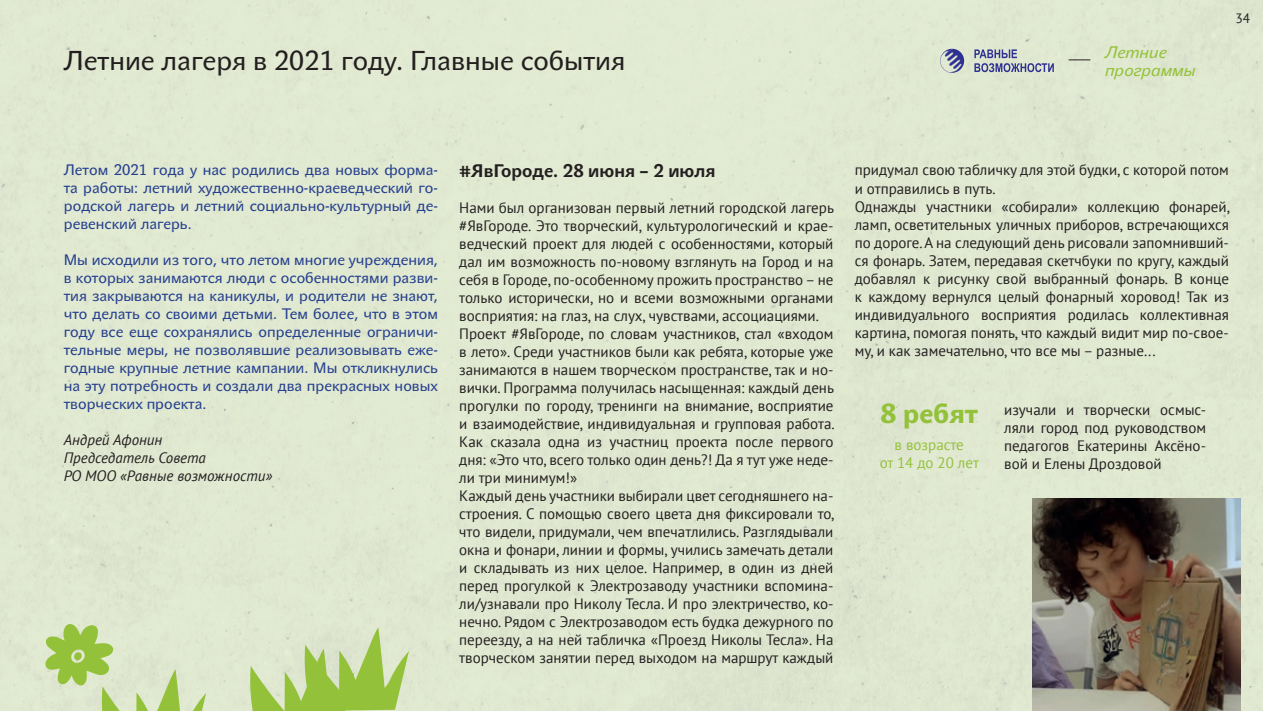
<style>
.page{position:relative;width:1263px;height:711px;background:#fff}
.page>*{position:absolute;margin:0;border:0;box-sizing:border-box;transform-origin:0 0}
.t1{font:27px "John Sans Text Pro";color:#231f20}
.t2{font:27px "John Sans Heavy Pro";color:#93c139}
.t3{font:700 18px "John Sans Text Pro";color:#231f20}
.t4{font:italic 16.5px "John Sans Text Pro";color:#93c139}
.t5{font:15px/18px "PT Sans";color:#231f20}
.t6{font:15px/18px "John Sans Text Pro";color:#253f8e;text-align:justify}
.t7{font:italic 15px/18px "PT Sans";color:#231f20}
.t8{font:15px/18px "PT Sans";color:#93c139;text-align:center}
.t9{font:13.5px "PT Sans";color:#231f20}
</style>
<div class="page">
<svg style="left:940px;top:49px;width:24px;height:24px"></svg>
<svg style="left:974px;top:49px;width:80px;height:23px"></svg>
<svg style="left:1069px;top:59px;width:21px;height:1px"></svg>
<svg style="left:250px;top:626px;width:159px;height:84px"></svg>
<svg style="left:44px;top:622px;width:162px;height:88px"></svg>
<img style="left:1032px;top:497px;width:209px;height:213px">
<h1 class="t1" style="left:64px;top:45px;width:563px">Летние лагеря в 2021 году. Главные события</h1>
<p class="t4" style="left:1105px;top:42px;width:63px">Летние</p>
<p class="t4" style="left:1105px;top:60px;width:92px">программы</p>
<p class="t9" style="left:1235px;top:10px;width:16px">34</p>
<p class="t6" style="left:64px;top:160px;width:376px">Летом 2021 года у нас родились два новых форма&shy;та работы: летний художественно-краеведческий го&shy;родской лагерь и летний социально-культурный де&shy;ревенский лагерь.</p>
<p class="t6" style="left:64px;top:250px;width:376px">Мы исходили из того, что летом многие учреждения, в которых занимаются люди с особенностями разви&shy;тия закрываются на каникулы, и родители не знают, что делать со своими детьми. Тем более, что в этом году все еще сохранялись определенные ограничи&shy;тельные меры, не позволявшие реализовывать еже&shy;годные крупные летние кампании. Мы откликнулись на эту потребность и создали два прекрасных новых творческих проекта.</p>
<p class="t7" style="left:64px;top:430px;width:210px">Андрей Афонин<br>Председатель Совета<br>РО МОО «Равные возможности»</p>
<p class="t3" style="left:459px;top:160px;width:258px">#ЯвГороде. 28 июня – 2 июля</p>
<p class="t5" style="left:459px;top:198px;width:377px">Нами был организован первый летний городской лагерь #ЯвГороде. Это творческий, культурологический и крае&shy;ведческий проект для людей с особенностями, который дал им возможность по-новому взглянуть на Город и на себя в Городе, по-особенному прожить пространство – не только исторически, но и всеми возможными органами восприятия: на глаз, на слух, чувствами, ассоциациями.<br>Проект #ЯвГороде, по словам участников, стал «входом в лето». Среди участников были как ребята, которые уже занимаются в нашем творческом пространстве, так и но&shy;вички. Программа получилась насыщенная: каждый день прогулки по городу, тренинги на внимание, восприятие и взаимодействие, индивидуальная и групповая работа.<br>Как сказала одна из участниц проекта после первого дня: «Это что, всего только один день?! Да я тут уже неде&shy;ли три минимум!»<br>Каждый день участники выбирали цвет сегодняшнего на&shy;строения. С помощью своего цвета дня фиксировали то, что видели, придумали, чем впечатлились. Разглядывали окна и фонари, линии и формы, учились замечать детали и складывать из них целое. Например, в один из дней перед прогулкой к Электрозаводу участники вспомина&shy;ли/узнавали про Николу Тесла. И про электричество, ко&shy;нечно. Рядом с Электрозаводом есть будка дежурного по переезду, а на ней табличка «Проезд Николы Тесла». На творческом занятии перед выходом на маршрут каждый</p>
<p class="t5" style="left:855px;top:161px;width:377px">придумал свою табличку для этой будки, с которой потом и отправились в путь.<br>Однажды участники «собирали» коллекцию фонарей, ламп, осветительных уличных приборов, встречающихся по дороге. А на следующий день рисовали запомнивший&shy;ся фонарь. Затем, передавая скетчбуки по кругу, каждый добавлял к рисунку свой выбранный фонарь. В конце к каждому вернулся целый фонарный хоровод! Так из индивидуального восприятия родилась коллективная картина, помогая понять, что каждый видит мир по-свое&shy;му, и как замечательно, что все мы – разные...</p>
<h1 class="t2" style="left:880px;top:398px;width:99px">8 ребят</h1>
<p class="t8" style="left:880px;top:435px;width:101px">в возрасте<br>от 14 до 20 лет</p>
<p class="t5" style="left:1004px;top:399px;width:203px;text-align:justify">изучали и творчески осмыс&shy;ляли город под руководством педагогов Екатерины Аксёно&shy;вой и Елены Дроздовой</p>
</div>
